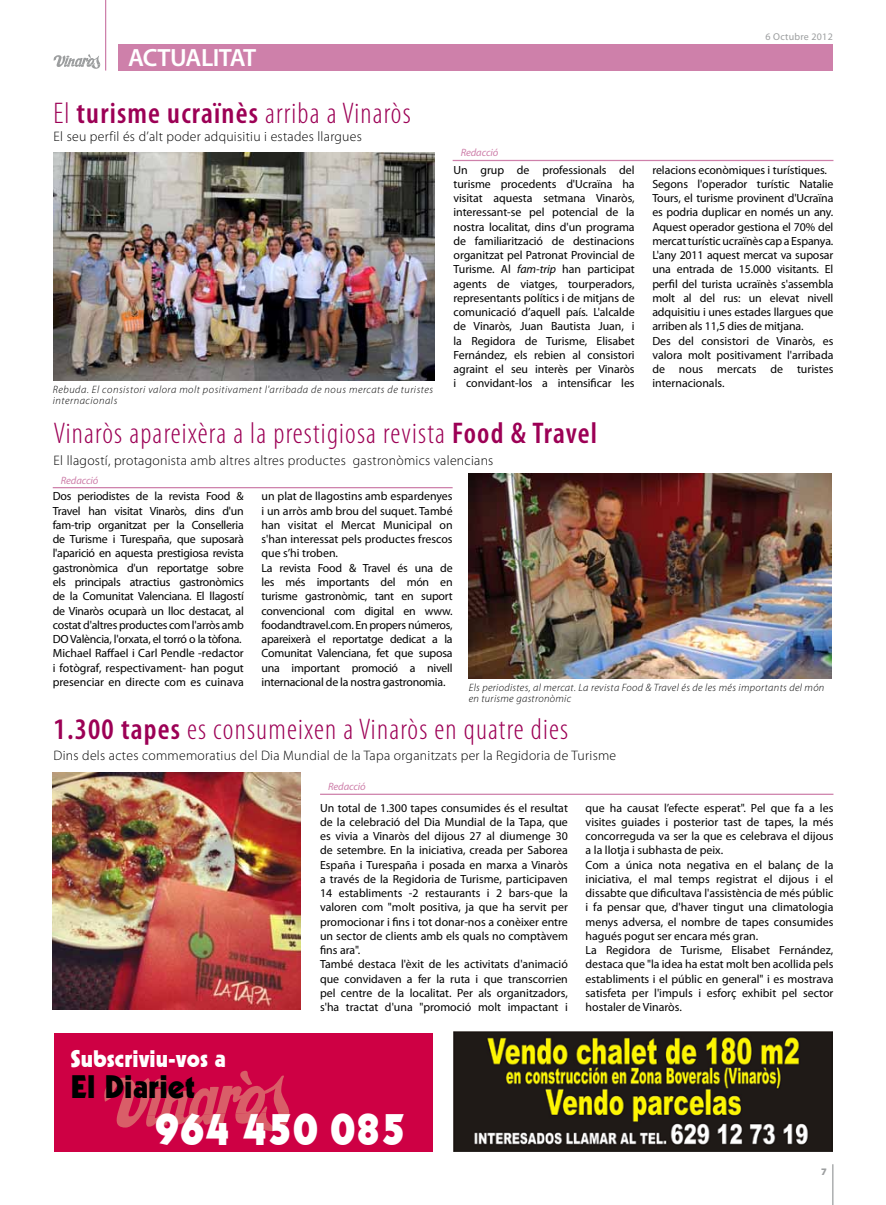
<style>
.page{position:relative;width:886px;height:1205px;background:#fff}
.page>*{position:absolute;margin:0;border:0;box-sizing:border-box;transform-origin:0 0}
.t1{font:46px "Geometric 231 BT Heavy C";letter-spacing:-.02em;color:#fff}
.t2{font:31.75px "Geometric 231 BT Heavy C";color:#000}
.t3{font:300 condensed 30px "Myriad Pro";letter-spacing:.04em;color:#9c0055}
.t4{font:600 25px "Myriad Pro";letter-spacing:-.02em;color:#fff}
.t5{font:23.25px "Geometric 231 BT Heavy C";color:#fff}
.t6{font:300 13.75px "Myriad Pro";letter-spacing:.02em;color:#000}
.t7{font:11.88px/14.2px "Myriad Pro";letter-spacing:-.005em;color:#000}
.t8{font:italic 300 10.62px/11.2px "Myriad Pro";letter-spacing:.035em;color:#000}
.t9{font:italic 10.62px "Myriad Pro";letter-spacing:-.01em;color:#ce80aa}
.t10{font:10px "Myriad Pro";letter-spacing:.025em;color:#9c9e9f}
.t11{font:900 10px "Myriad Pro";color:#9c9e9f}
.s1{font-weight:600}
.s2{font-style:italic}
</style>
<div class="page">
<hr style="left:832px;top:1164px;width:1px;height:41px;background:#9c9e9f">
<div style="left:54px;top:1033px;width:379px;height:118px;background:#ce0044"></div>
<svg style="left:104px;top:1070px;width:185px;height:61px"></svg>
<hr style="left:105px;top:0;width:1px;height:71px;background:#ce80aa">
<svg style="left:53px;top:54px;width:47px;height:15px"></svg>
<div style="left:119px;top:44px;width:714px;height:27px;background:#ce80aa"></div>
<img style="left:54px;top:153px;width:380px;height:228px">
<img style="left:469px;top:474px;width:363px;height:204px">
<hr style="left:53px;top:487px;width:400px;height:1px;background:#ce80aa">
<hr style="left:453px;top:160px;width:380px;height:1px;background:#ce80aa">
<hr style="left:320px;top:793px;width:513px;height:2px;background:#ce80aa">
<img style="left:53px;top:772px;width:247px;height:238px">
<img style="left:454px;top:1031px;width:379px;height:120px">
<h3 class="t4" style="left:128px;top:42px;width:130px">ACTUALITAT</h3>
<h3 class="t3" style="left:54px;top:95px;width:359px">El <span class="s1">turisme ucraïnès</span> arriba a Vinaròs</h3>
<p class="t6" style="left:54px;top:128px;width:310px">El seu perfil és d’alt poder adquisitiu i estades llargues</p>
<p class="t8" style="left:53px;top:384px;width:382px">Rebuda. El consistori valora molt positivament l'arribada de nous mercats de turistes internacionals</p>
<p class="t9" style="left:461px;top:146px;width:39px">Redacció</p>
<p class="t10" style="left:765px;top:31px;width:69px">6 Octubre 2012</p>
<p class="t7" style="left:453px;top:162px;width:183px;text-align:justify">Un grup de professionals del turisme procedents d'Ucraïna ha visitat aquesta setmana Vinaròs, interessant-se pel potencial de la nostra localitat, dins d'un programa de familiarització de destinacions organitzat pel Patronat Provincial de Turisme. Al <span class="s2">fam-trip</span> han participat agents de viatges, tourperadors, representants polítics i de mitjans de comunicació d’aquell país. L'alcalde de Vinaròs, Juan Bautista Juan, i la Regidora de Turisme, Elisabet Fernández, els rebien al consistori agraint el seu interès per Vinaròs i convidant-los a intensificar les</p>
<p class="t7" style="left:652px;top:162px;width:183px">relacions econòmiques i turístiques.<br>Segons l'operador turístic Natalie Tours, el turisme provinent d'Ucraïna es podria duplicar en només un any.<br>Aquest operador gestiona el 70% del mercat turístic ucraïnès cap a Espanya.<br>L'any 2011 aquest mercat va suposar una entrada de 15.000 visitants. El perfil del turista ucraïnès s'assembla molt al del rus: un elevat nivell adquisitiu i unes estades llargues que arriben als 11,5 dies de mitjana.<br>Des del consistori de Vinaròs, es valora molt positivament l'arribada de nous mercats de turistes internacionals.</p>
<h3 class="t3" style="left:54px;top:416px;width:545px">Vinaròs apareixèra a la prestigiosa revista <span class="s1">Food &amp; Travel</span></h3>
<p class="t6" style="left:54px;top:452px;width:441px">El llagostí, protagonista amb altres altres productes gastronòmics valencians</p>
<p class="t9" style="left:61px;top:473px;width:39px">Redacció</p>
<p class="t7" style="left:53px;top:489px;width:193px">Dos periodistes de la revista Food &amp; Travel han visitat Vinaròs, dins d'un fam-trip organitzat per la Conselleria de Turisme i Turespaña, que suposarà l'aparició en aquesta prestigiosa revista gastronòmica d'un reportatge sobre els principals atractius gastronòmics de la Comunitat Valenciana. El llagostí de Vinaròs ocuparà un lloc destacat, al costat d'altres productes com l'arròs amb DO València, l'orxata, el torró o la tòfona.<br>Michael Raffael i Carl Pendle -redactor i fotògraf, respectivament- han pogut presenciar en directe com es cuinava</p>
<p class="t7" style="left:262px;top:489px;width:193px">un plat de llagostins amb espardenyes i un arròs amb brou del suquet. També han visitat el Mercat Municipal on s'han interessat pels productes frescos que s’hi troben.<br>La revista Food &amp; Travel és una de les més importants del món en turisme gastronòmic, tant en suport convencional com digital en www. foodandtravel.com. En propers números, apareixerà el reportatge dedicat a la Comunitat Valenciana, fet que suposa una important promoció a nivell internacional de la nostra gastronomia.</p>
<p class="t8" style="left:469px;top:681px;width:357px">Els periodistes, al mercat. La revista Food &amp; Travel és de les més importants del món en turisme gastronòmic</p>
<h3 class="t3" style="left:54px;top:712px;width:516px"><span class="s1">1.300 tapes</span> es consumeixen a Vinaròs en quatre dies</h3>
<p class="t6" style="left:54px;top:747px;width:564px">Dins dels actes commemoratius del Dia Mundial de la Tapa organitzats per la Regidoria de Turisme</p>
<p class="t9" style="left:328px;top:780px;width:39px">Redacció</p>
<h3 class="t5" style="left:71px;top:1044px;width:157px">Subscriviu-vos a</h3>
<h2 class="t2" style="left:71px;top:1067px;width:126px">El Diariet</h2>
<p class="t7" style="left:320px;top:800px;width:249px">Un total de 1.300 tapes consumides és el resultat de la celebració del Dia Mundial de la Tapa, que es vivia a Vinaròs del dijous 27 al diumenge 30 de setembre. En la iniciativa, creada per Saborea España i Turespaña i posada en marxa a Vinaròs a través de la Regidoria de Turisme, participaven 14 establiments -2 restaurants i 2 bars-que la valoren com "molt positiva, ja que ha servit per promocionar i fins i tot donar-nos a conèixer entre un sector de clients amb els quals no comptàvem fins ara".<br>També destaca l'èxit de les activitats d'animació que convidaven a fer la ruta i que transcorrien pel centre de la localitat. Per als organitzadors, s'ha tractat d'una "promoció molt impactant i</p>
<p class="t7" style="left:586px;top:800px;width:249px">que ha causat l’efecte esperat". Pel que fa a les visites guiades i posterior tast de tapes, la més concorreguda va ser la que es celebrava el dijous a la llotja i subhasta de peix.<br>Com a única nota negativa en el balanç de la iniciativa, el mal temps registrat el dijous i el dissabte que dificultava l'assistència de més públic i fa pensar que, d'haver tingut una climatologia menys adversa, el nombre de tapes consumides hagués pogut ser encara més gran.<br>La Regidora de Turisme, Elisabet Fernández, destaca que "la idea ha estat molt ben acollida pels establiments i el públic en general" i es mostrava satisfeta per l'impuls i esforç exhibit pel sector hostaler de Vinaròs.</p>
<h1 class="t1" style="left:154px;top:1100px;width:254px">964 450 085</h1>
<p class="t11" style="left:821px;top:1165px;width:7px">7</p>
</div>
